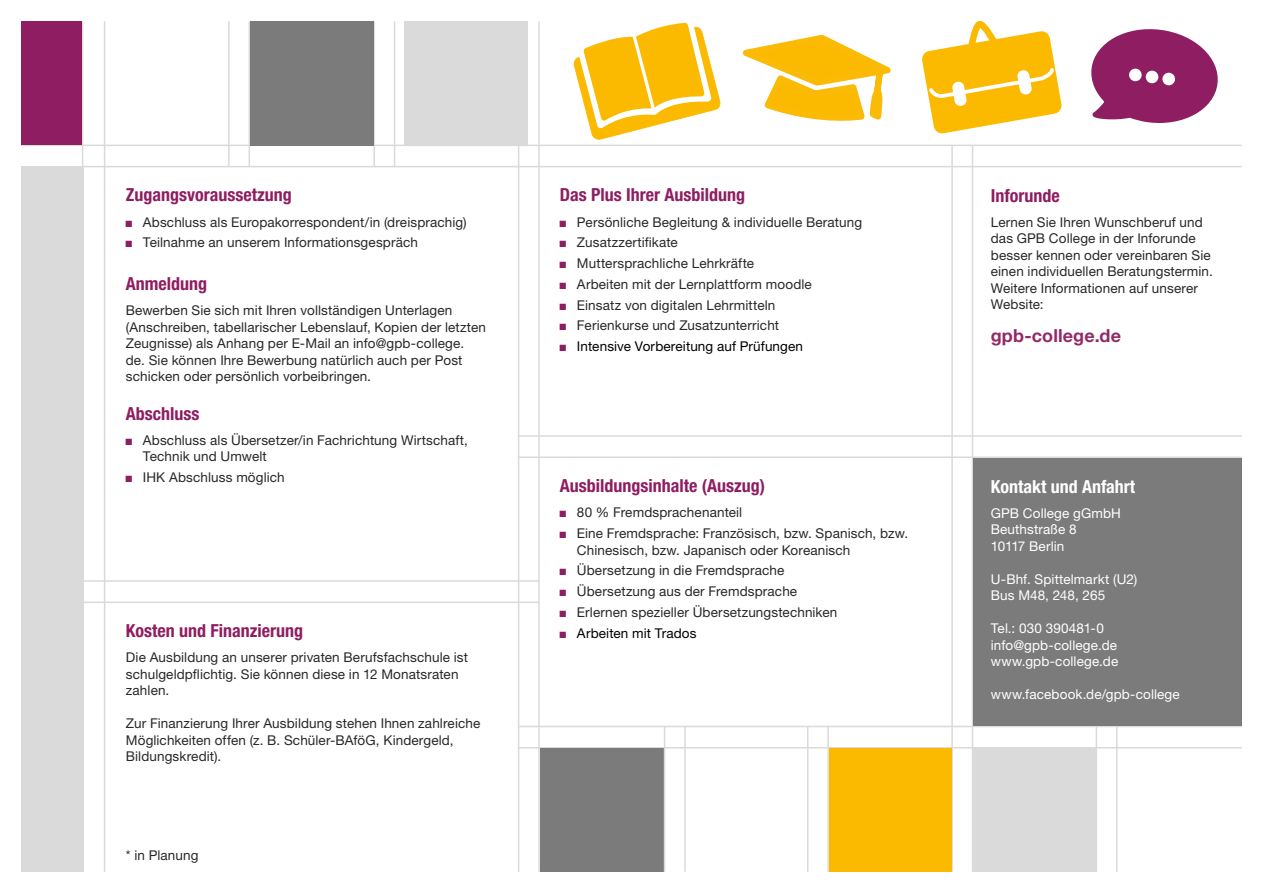
<style>
.page{position:relative;width:1263px;height:893px;background:#fff}
.page>*{position:absolute;margin:0;border:0;box-sizing:border-box;transform-origin:0 0}
.t1{font:700 condensed 18px "Helvetica Neue LT";color:#8e1d61}
.t2{font:700 condensed 18px "Helvetica Neue LT";color:#fff}
.t3{font:700 18px "Helvetica Neue LT";letter-spacing:.005em;color:#932967}
.t4{font:13.5px/16.5px "Helvetica Neue LT";letter-spacing:.01em;color:#282827}
.t5{font:13.5px/16.5px "Helvetica Neue LT";letter-spacing:.01em;color:#fff}
.t6{font:13.5px "Helvetica Neue LT";letter-spacing:.01em;color:#000}
.s1{font-family:"Arial Narrow";color:#8e1d61}
</style>
<div class="page">
<hr style="left:519px;top:747px;width:723px;height:1px;background:#dadada">
<hr style="left:519px;top:726px;width:723px;height:1px;background:#dadada">
<hr style="left:83px;top:166px;width:1159px;height:1px;background:#dadada">
<hr style="left:21px;top:145px;width:1221px;height:1px;background:#dadada">
<hr style="left:972px;top:145px;width:1px;height:727px;background:#dadada">
<hr style="left:951px;top:145px;width:2px;height:727px;background:#dadada">
<hr style="left:538px;top:21px;width:2px;height:851px;background:#dadada">
<hr style="left:518px;top:21px;width:1px;height:851px;background:#dadada">
<hr style="left:83px;top:601px;width:456px;height:2px;background:#dadada">
<hr style="left:83px;top:580px;width:456px;height:2px;background:#dadada">
<hr style="left:519px;top:456px;width:723px;height:2px;background:#dadada">
<hr style="left:519px;top:435px;width:723px;height:2px;background:#dadada">
<hr style="left:104px;top:21px;width:1px;height:851px;background:#dadada">
<hr style="left:82px;top:21px;width:1px;height:851px;background:#dadada">
<div style="left:21px;top:21px;width:61px;height:124px;background:#8e1d61"></div>
<div style="left:21px;top:166px;width:62px;height:706px;background:#dadada"></div>
<div style="left:973px;top:458px;width:269px;height:268px;background:#7c7b7b"></div>
<hr style="left:827px;top:726px;width:2px;height:146px;background:#dadada">
<hr style="left:807px;top:726px;width:1px;height:146px;background:#dadada">
<hr style="left:1116px;top:727px;width:1px;height:145px;background:#dadada">
<hr style="left:1096px;top:727px;width:1px;height:145px;background:#dadada">
<div style="left:829px;top:748px;width:122px;height:124px;background:#fbba00"></div>
<div style="left:973px;top:748px;width:122px;height:124px;background:#dadada"></div>
<hr style="left:394px;top:21px;width:1px;height:146px;background:#dadada">
<hr style="left:373px;top:21px;width:2px;height:146px;background:#dadada">
<div style="left:404px;top:21px;width:124px;height:124px;background:#dadada"></div>
<hr style="left:249px;top:21px;width:1px;height:146px;background:#dadada">
<hr style="left:228px;top:21px;width:2px;height:146px;background:#dadada">
<div style="left:250px;top:21px;width:124px;height:124px;background:#7c7b7b"></div>
<div style="left:540px;top:748px;width:124px;height:124px;background:#7c7b7b"></div>
<hr style="left:684px;top:726px;width:2px;height:146px;background:#dadada">
<hr style="left:664px;top:726px;width:1px;height:146px;background:#dadada">
<svg style="left:571px;top:22px;width:150px;height:123px"></svg>
<svg style="left:738px;top:34px;width:169px;height:111px"></svg>
<svg style="left:922px;top:20px;width:140px;height:114px"></svg>
<svg style="left:1091px;top:29px;width:127px;height:94px"></svg>
<svg style="left:1129px;top:68px;width:13px;height:14px"></svg>
<svg style="left:1145px;top:70px;width:14px;height:14px"></svg>
<svg style="left:1162px;top:72px;width:13px;height:14px"></svg>
<h1 class="t1" style="left:126px;top:184px;width:167px">Zugangsvoraussetzung</h1>
<p class="t4" style="left:126px;top:213px;width:342px"><span class="s1">■</span> Abschluss als Europakorrespondent/in (dreisprachig)</p>
<p class="t4" style="left:126px;top:234px;width:294px"><span class="s1">■</span> Teilnahme an unserem Informationsgespräch</p>
<h1 class="t1" style="left:126px;top:273px;width:83px">Anmeldung</h1>
<p class="t4" style="left:126px;top:302px;width:362px">Bewerben Sie sich mit Ihren vollständigen Unterlagen (Anschreiben, tabellarischer Lebenslauf, Kopien der letzten Zeugnisse) als Anhang per E-Mail an info@gpb-college. de. Sie können Ihre Bewerbung natürlich auch per Post schicken oder persönlich vorbeibringen.</p>
<h1 class="t1" style="left:126px;top:402px;width:75px">Abschluss</h1>
<p class="t4" style="left:143px;top:431px;width:327px;text-indent:-17px"><span class="s1">■</span> Abschluss als Übersetzer/in Fachrichtung Wirtschaft,<br>Technik und Umwelt</p>
<p class="t4" style="left:126px;top:469px;width:160px"><span class="s1">■</span> IHK Abschluss möglich</p>
<h1 class="t1" style="left:126px;top:620px;width:179px">Kosten und Finanzierung</h1>
<p class="t4" style="left:126px;top:649px;width:344px">Die Ausbildung an unserer privaten Berufsfachschule ist schulgeldpflichtig. Sie können diese in 12 Monatsraten zahlen.</p>
<p class="t4" style="left:126px;top:715px;width:356px">Zur Finanzierung Ihrer Ausbildung stehen Ihnen zahlreiche<br>Möglichkeiten offen (z. B. Schüler-BAföG, Kindergeld,<br>Bildungskredit).</p>
<p class="t4" style="left:126px;top:847px;width:74px">* in Planung</p>
<h1 class="t1" style="left:560px;top:184px;width:187px">Das Plus Ihrer Ausbildung</h1>
<p class="t4" style="left:560px;top:213px;width:304px"><span class="s1">■</span> Persönliche Begleitung &amp; individuelle Beratung</p>
<p class="t4" style="left:560px;top:234px;width:119px"><span class="s1">■</span> Zusatzzertifikate</p>
<p class="t4" style="left:560px;top:255px;width:196px"><span class="s1">■</span> Muttersprachliche Lehrkräfte</p>
<p class="t4" style="left:560px;top:276px;width:253px"><span class="s1">■</span> Arbeiten mit der Lernplattform moodle</p>
<p class="t4" style="left:560px;top:296px;width:217px"><span class="s1">■</span> Einsatz von digitalen Lehrmitteln</p>
<p class="t4" style="left:560px;top:317px;width:221px"><span class="s1">■</span> Ferienkurse und Zusatzunterricht</p>
<p class="t6" style="left:560px;top:338px;width:245px"><span class="s1">■</span> Intensive Vorbereitung auf Prüfungen</p>
<h1 class="t1" style="left:560px;top:475px;width:207px">Ausbildungsinhalte (Auszug)</h1>
<p class="t4" style="left:560px;top:504px;width:184px"><span class="s1">■</span> 80 % Fremdsprachenanteil</p>
<p class="t4" style="left:577px;top:525px;width:333px;text-indent:-17px"><span class="s1">■</span> Eine Fremdsprache: Französisch, bzw. Spanisch, bzw.<br>Chinesisch, bzw. Japanisch oder Koreanisch</p>
<p class="t4" style="left:560px;top:562px;width:226px"><span class="s1">■</span> Übersetzung in die Fremdsprache</p>
<p class="t4" style="left:560px;top:583px;width:239px"><span class="s1">■</span> Übersetzung aus der Fremdsprache</p>
<p class="t4" style="left:560px;top:604px;width:279px"><span class="s1">■</span> Erlernen spezieller Übersetzungstechniken</p>
<p class="t6" style="left:560px;top:625px;width:138px"><span class="s1">■</span> Arbeiten mit Trados</p>
<h1 class="t1" style="left:991px;top:184px;width:70px">Inforunde</h1>
<p class="t4" style="left:991px;top:213px;width:223px">Lernen Sie Ihren Wunschberuf und das GPB College in der Inforunde besser kennen oder vereinbaren Sie einen individuellen Beratungstermin.<br>Weitere Informationen auf unserer<br>Website:</p>
<h1 class="t3" style="left:991px;top:325px;width:132px">gpb-college.de</h1>
<h1 class="t2" style="left:991px;top:475px;width:146px">Kontakt und Anfahrt</h1>
<p class="t5" style="left:991px;top:504px;width:132px">GPB College gGmbH<br>Beuthstraße 8<br>10117 Berlin</p>
<p class="t5" style="left:991px;top:570px;width:148px">U-Bhf. Spittelmarkt (U2)<br>Bus M48, 248, 265</p>
<p class="t5" style="left:991px;top:620px;width:129px">Tel.: 030 390481-0 info@gpb-college.de www.gpb-college.de</p>
<p class="t5" style="left:991px;top:686px;width:190px">www.facebook.de/gpb-college</p>
</div>
